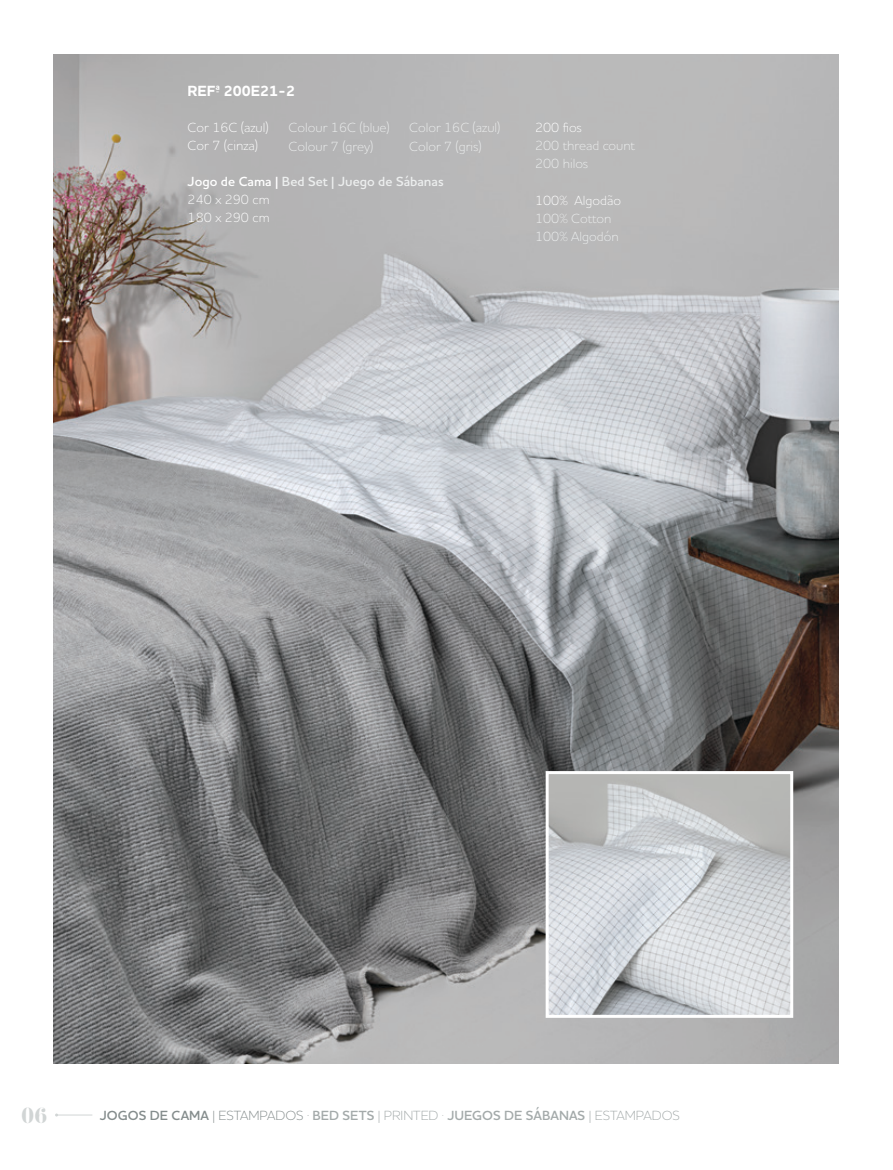
<style>
.page{position:relative;width:893px;height:1170px;background:#fff}
.page>*{position:absolute;margin:0;border:0;box-sizing:border-box;transform-origin:0 0}
.t1{font:21px "Pistilli";color:#d1d5d5}
.t2{font:700 15px "Houschka Pro";color:#fff}
.t3{font:300 13.5px/18.9px "Houschka Pro";color:#eceeee}
.t4{font:600 13.5px "Houschka Pro";color:#a4aaaa}
.t5{font:600 13.5px/18px "Houschka Pro";color:#eceeee}
.t6{font:300 13.5px/18px "Houschka Pro";color:#fff}
.s1{color:#fff}
.s2{font-weight:300;color:#fff}
.s3{color:#858d8d}
.s4{font-weight:300;color:#858d8d}
.s5{font-weight:300}
</style>
<div class="page">
<hr style="left:57px;top:1114px;width:35px;height:1px;background:#d1d5d5">
<img style="left:54px;top:54px;width:785px;height:1009px">
<img style="left:550px;top:775px;width:239px;height:238px">
<div style="left:546px;top:771px;width:247px;height:246px;border:3px solid #fff"></div>
<p class="t2" style="left:188px;top:82px;width:109px">REFª 200E21-2</p>
<p class="t6" style="left:188px;top:118px;width:83px">Cor 16C (azul)<br>Cor 7 (cinza)</p>
<p class="t5" style="left:188px;top:173px;width:258px"><span class="s1">Jogo de Cama |</span> Bed Set | Juego de Sábanas<br><span class="s2">240 x 290 cm<br>180 x 290 cm</span></p>
<p class="t3" style="left:289px;top:118px;width:103px">Colour 16C (blue)<br>Colour 7 (grey)</p>
<p class="t3" style="left:409px;top:118px;width:93px">Color 16C (azul)<br>Color 7 (gris)</p>
<p class="t6" style="left:535px;top:119px;width:48px">200 fios</p>
<p class="t3" style="left:535px;top:136px;width:102px;line-height:18px">200 thread count<br>200 hilos</p>
<p class="t6" style="left:535px;top:190px;width:88px">100% Algodão</p>
<p class="t3" style="left:535px;top:208px;width:85px;line-height:18px">100% Cotton<br>100% Algodón</p>
<h1 class="t1" style="left:21px;top:1101px;width:28px">06</h1>
<p class="t4" style="left:100px;top:1106px;width:581px"><span class="s3">JOGOS DE CAMA</span> <span class="s4">| ESTAMPADOS ·</span> BED SETS <span class="s5">| PRINTED ·</span> JUEGOS DE SÁBANAS <span class="s5">| ESTAMPADOS</span></p>
</div>
